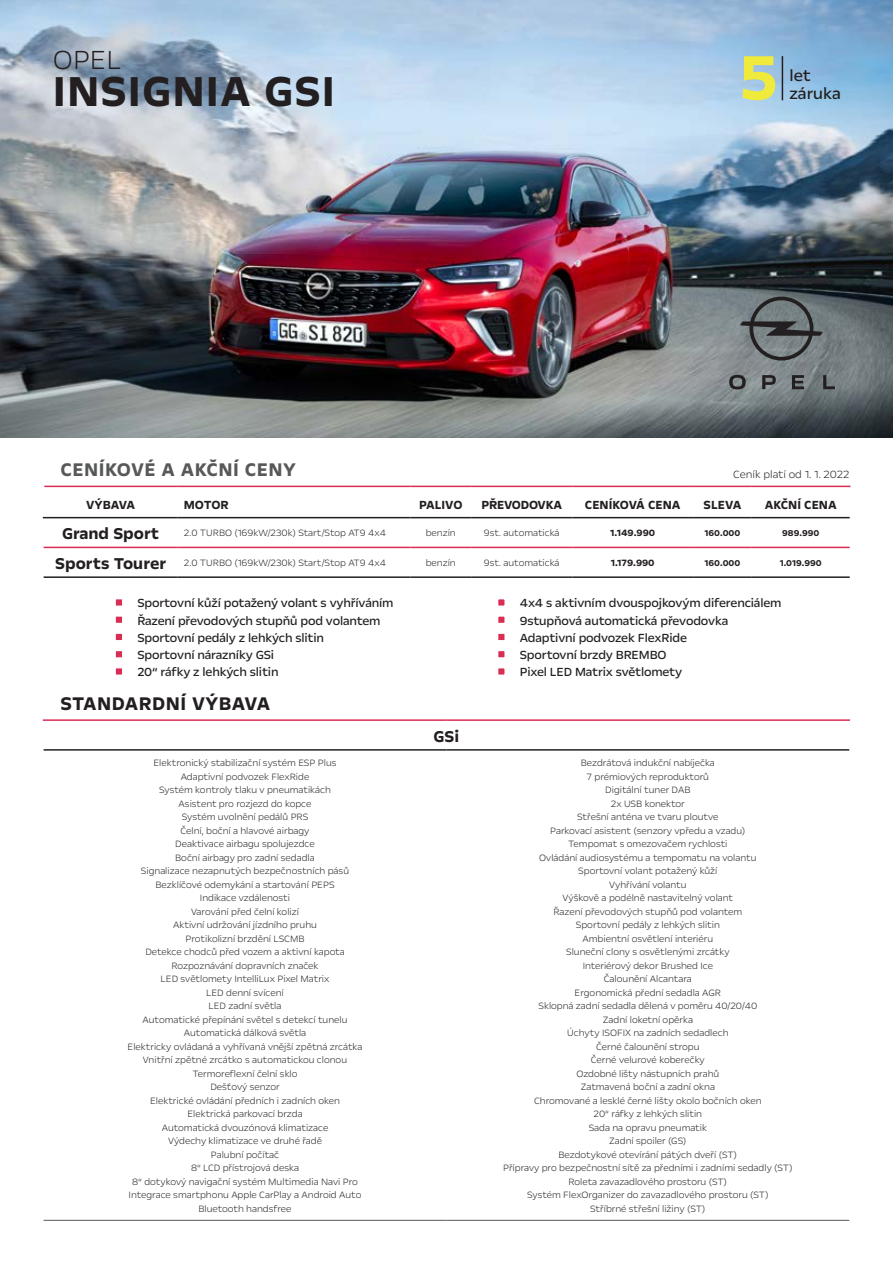
<style>
.page{position:relative;width:893px;height:1263px;background:#fff}
.page>*{position:absolute;margin:0;border:0;box-sizing:border-box;transform-origin:0 0}
.t1{font:700 72px "Opel Next";color:#efea3b}
.t2{font:700 48px "Opel Next";letter-spacing:.02em;color:#231f20}
.t3{font:300 30px "Opel Next";color:#231f20}
.t4{font:700 21px "Opel Next";letter-spacing:.02em;color:#57585a}
.t5{font:700 21px "Opel Next";letter-spacing:.02em;color:#231f20}
.t6{font:700 18px "Opel Next";color:#231f20}
.t7{font:18px/18px "Opel Next";color:#231f20}
.t8{font:13.5px "Opel Next";letter-spacing:-.01em;color:#231f20}
.t9{font:700 13.5px "Opel Next";color:#231f20}
.t10{font:700 13.5px "Opel Next";letter-spacing:-.02em;color:#231f20}
.t11{font:300 12px "Opel Next";color:#231f20}
.t12{font:300 10.5px/13.5px "Opel Next";color:#231f20;text-align:center}
.t13{font:700 10.5px "Opel Next";color:#231f20}
.t14{font:700 9.75px "Opel Next";color:#231f20}
.s1{font-weight:700;font-size:18px}
.s2{color:#d92d54}
</style>
<div class="page">
<hr style="left:410px;top:576px;width:61px;height:2px;background:#231f20">
<hr style="left:471px;top:576px;width:101px;height:2px;background:#231f20">
<hr style="left:572px;top:576px;width:121px;height:2px;background:#231f20">
<hr style="left:693px;top:576px;width:59px;height:2px;background:#231f20">
<hr style="left:752px;top:576px;width:98px;height:2px;background:#231f20">
<hr style="left:44px;top:576px;width:134px;height:2px;background:#231f20">
<hr style="left:178px;top:576px;width:232px;height:2px;background:#231f20">
<hr style="left:44px;top:486px;width:134px;height:1px;background:#d92d54">
<hr style="left:178px;top:486px;width:232px;height:1px;background:#d92d54">
<hr style="left:410px;top:486px;width:61px;height:1px;background:#d92d54">
<hr style="left:471px;top:486px;width:101px;height:1px;background:#d92d54">
<hr style="left:572px;top:486px;width:121px;height:1px;background:#d92d54">
<hr style="left:693px;top:486px;width:59px;height:1px;background:#d92d54">
<hr style="left:752px;top:486px;width:98px;height:1px;background:#d92d54">
<hr style="left:43px;top:517px;width:135px;height:1px;background:#231f20">
<hr style="left:178px;top:517px;width:232px;height:1px;background:#231f20">
<hr style="left:410px;top:517px;width:61px;height:1px;background:#231f20">
<hr style="left:471px;top:517px;width:101px;height:1px;background:#231f20">
<hr style="left:572px;top:517px;width:121px;height:1px;background:#231f20">
<hr style="left:693px;top:517px;width:59px;height:1px;background:#231f20">
<hr style="left:752px;top:517px;width:98px;height:1px;background:#231f20">
<hr style="left:44px;top:547px;width:134px;height:1px;background:#d92d54">
<hr style="left:178px;top:547px;width:232px;height:1px;background:#d92d54">
<hr style="left:410px;top:547px;width:61px;height:1px;background:#d92d54">
<hr style="left:471px;top:547px;width:101px;height:1px;background:#d92d54">
<hr style="left:572px;top:547px;width:121px;height:1px;background:#d92d54">
<hr style="left:693px;top:547px;width:59px;height:1px;background:#d92d54">
<hr style="left:752px;top:547px;width:98px;height:1px;background:#d92d54">
<hr style="left:44px;top:1220px;width:402px;height:1px;background:#57585a">
<hr style="left:446px;top:1220px;width:403px;height:1px;background:#57585a">
<hr style="left:43px;top:719px;width:403px;height:2px;background:#d92d54">
<hr style="left:446px;top:719px;width:404px;height:2px;background:#d92d54">
<hr style="left:44px;top:749px;width:402px;height:2px;background:#231f20">
<hr style="left:446px;top:749px;width:403px;height:2px;background:#231f20">
<img style="left:0;top:0;width:893px;height:438px">
<svg style="left:729px;top:375px;width:106px;height:14px"></svg>
<svg style="left:740px;top:297px;width:83px;height:64px;background:#656c6e"></svg>
<hr style="left:782px;top:56px;width:1px;height:44px;background:#231f20">
<h3 class="t3" style="left:53px;top:41px;width:70px">OPEL</h3>
<h2 class="t2" style="left:53px;top:62px;width:284px">INSIGNIA GSI</h2>
<h1 class="t1" style="left:739px;top:33px;width:41px">5</h1>
<h3 class="t7" style="left:790px;top:66px;width:53px">let záruka</h3>
<h3 class="t4" style="left:61px;top:457px;width:237px">CENÍKOVÉ A AKČNÍ CENY</h3>
<p class="t9" style="left:86px;top:497px;width:50px">VÝBAVA</p>
<p class="t9" style="left:184px;top:497px;width:47px">MOTOR</p>
<p class="t9" style="left:419px;top:497px;width:45px">PALIVO</p>
<p class="t10" style="left:481px;top:497px;width:82px">PŘEVODOVKA</p>
<p class="t9" style="left:585px;top:497px;width:97px">CENÍKOVÁ CENA</p>
<p class="t9" style="left:704px;top:497px;width:39px">SLEVA</p>
<p class="t9" style="left:765px;top:497px;width:73px">AKČNÍ CENA</p>
<h3 class="t6" style="left:62px;top:522px;width:99px">Grand Sport</h3>
<p class="t12" style="left:184px;top:526px;width:204px">2.0 TURBO (169kW/230k) Start/Stop AT9 4x4</p>
<p class="t12" style="left:426px;top:526px;width:32px">benzín</p>
<p class="t12" style="left:484px;top:526px;width:77px">9st. automatická</p>
<p class="t13" style="left:610px;top:527px;width:46px">1.149.990</p>
<p class="t14" style="left:704px;top:527px;width:37px">160.000</p>
<p class="t14" style="left:782px;top:527px;width:39px">989.990</p>
<p class="t12" style="left:55px;top:556px;width:332px"><span class="s1">Sports Tourer</span> 2.0 TURBO (169kW/230k) Start/Stop AT9 4x4</p>
<p class="t12" style="left:426px;top:556px;width:32px">benzín</p>
<p class="t12" style="left:484px;top:556px;width:77px">9st. automatická</p>
<p class="t13" style="left:611px;top:556px;width:45px">1.179.990</p>
<p class="t14" style="left:704px;top:557px;width:37px">160.000</p>
<p class="t14" style="left:780px;top:557px;width:44px">1.019.990</p>
<p class="t11" style="left:733px;top:467px;width:118px">Ceník platí od 1. 1. 2022</p>
<p class="t8" style="left:114px;top:595px;width:281px"><span class="s2">■</span> Sportovní kůží potažený volant s vyhříváním</p>
<p class="t8" style="left:114px;top:612px;width:268px"><span class="s2">■</span> Řazení převodových stupňů pod volantem</p>
<p class="t8" style="left:114px;top:629px;width:212px"><span class="s2">■</span> Sportovní pedály z lehkých slitin</p>
<p class="t8" style="left:114px;top:646px;width:162px"><span class="s2">■</span> Sportovní nárazníky GSi</p>
<p class="t8" style="left:114px;top:664px;width:166px"><span class="s2">■</span> 20“ ráfky z lehkých slitin</p>
<h3 class="t5" style="left:61px;top:691px;width:211px">STANDARDNÍ VÝBAVA</h3>
<h3 class="t6" style="left:434px;top:725px;width:27px">GSi</h3>
<p class="t8" style="left:496px;top:595px;width:287px"><span class="s2">■</span> 4x4 s aktivním dvouspojkovým diferenciálem</p>
<p class="t8" style="left:496px;top:612px;width:233px"><span class="s2">■</span> 9stupňová automatická převodovka</p>
<p class="t8" style="left:496px;top:629px;width:192px"><span class="s2">■</span> Adaptivní podvozek FlexRide</p>
<p class="t8" style="left:496px;top:646px;width:172px"><span class="s2">■</span> Sportovní brzdy BREMBO</p>
<p class="t8" style="left:496px;top:664px;width:187px"><span class="s2">■</span> Pixel LED Matrix světlomety</p>
<p class="t12" style="left:128px;top:756px;width:236px">Elektronický stabilizační systém ESP Plus<br>Adaptivní podvozek FlexRide<br>Systém kontroly tlaku v pneumatikách<br>Asistent pro rozjezd do kopce<br>Systém uvolnění pedálů PRS<br>Čelní, boční a hlavové airbagy<br>Deaktivace airbagu spolujezdce<br>Boční airbagy pro zadní sedadla<br>Signalizace nezapnutých bezpečnostních pásů Bezklíčové odemykání a startování PEPS<br>Indikace vzdálenosti<br>Varování před čelní kolizí<br>Aktivní udržování jízdního pruhu<br>Protikolizní brzdění LSCMB<br>Detekce chodců před vozem a aktivní kapota Rozpoznávání dopravních značek<br>LED světlomety IntelliLux Pixel Matrix<br>LED denní svícení<br>LED zadní světla<br>Automatické přepínání světel s detekcí tunelu Automatická dálková světla<br>Elektricky ovládaná a vyhřívaná vnější zpětná zrcátka Vnitřní zpětné zrcátko s automatickou clonou Termoreflexní čelní sklo<br>Dešťový senzor<br>Elektrické ovládání předních i zadních oken Elektrická parkovací brzda<br>Automatická dvouzónová klimatizace<br>Výdechy klimatizace ve druhé řadě<br>Palubní počítač<br>8“ LCD přístrojová deska<br>8“ dotykový navigační systém Multimedia Navi Pro Integrace smartphonu Apple CarPlay a Android Auto Bluetooth handsfree</p>
<p class="t12" style="left:503px;top:756px;width:291px">Bezdrátová indukční nabíječka<br>7 prémiových reproduktorů<br>Digitální tuner DAB<br>2x USB konektor<br>Střešní anténa ve tvaru ploutve<br>Parkovací asistent (senzory vpředu a vzadu)<br>Tempomat s omezovačem rychlosti<br>Ovládání audiosystému a tempomatu na volantu<br>Sportovní volant potažený kůží<br>Vyhřívání volantu<br>Výškově a podélně nastavitelný volant<br>Řazení převodových stupňů pod volantem<br>Sportovní pedály z lehkých slitin<br>Ambientní osvětlení interiéru<br>Sluneční clony s osvětlenými zrcátky<br>Interiérový dekor Brushed Ice<br>Čalounění Alcantara<br>Ergonomická přední sedadla AGR<br>Sklopná zadní sedadla dělená v poměru 40/20/40<br>Zadní loketní opěrka<br>Úchyty ISOFIX na zadních sedadlech<br>Černé čalounění stropu<br>Černé velurové koberečky<br>Ozdobné lišty nástupních prahů<br>Zatmavená boční a zadní okna<br>Chromované a lesklé černé lišty okolo bočních oken<br>20“ ráfky z lehkých slitin<br>Sada na opravu pneumatik<br>Zadní spoiler (GS)<br>Bezdotykové otevírání pátých dveří (ST)<br>Přípravy pro bezpečnostní sítě za předními i zadními sedadly (ST)<br>Roleta zavazadlového prostoru (ST)<br>Systém FlexOrganizer do zavazadlového prostoru (ST)<br>Stříbrné střešní ližiny (ST)</p>
</div>
